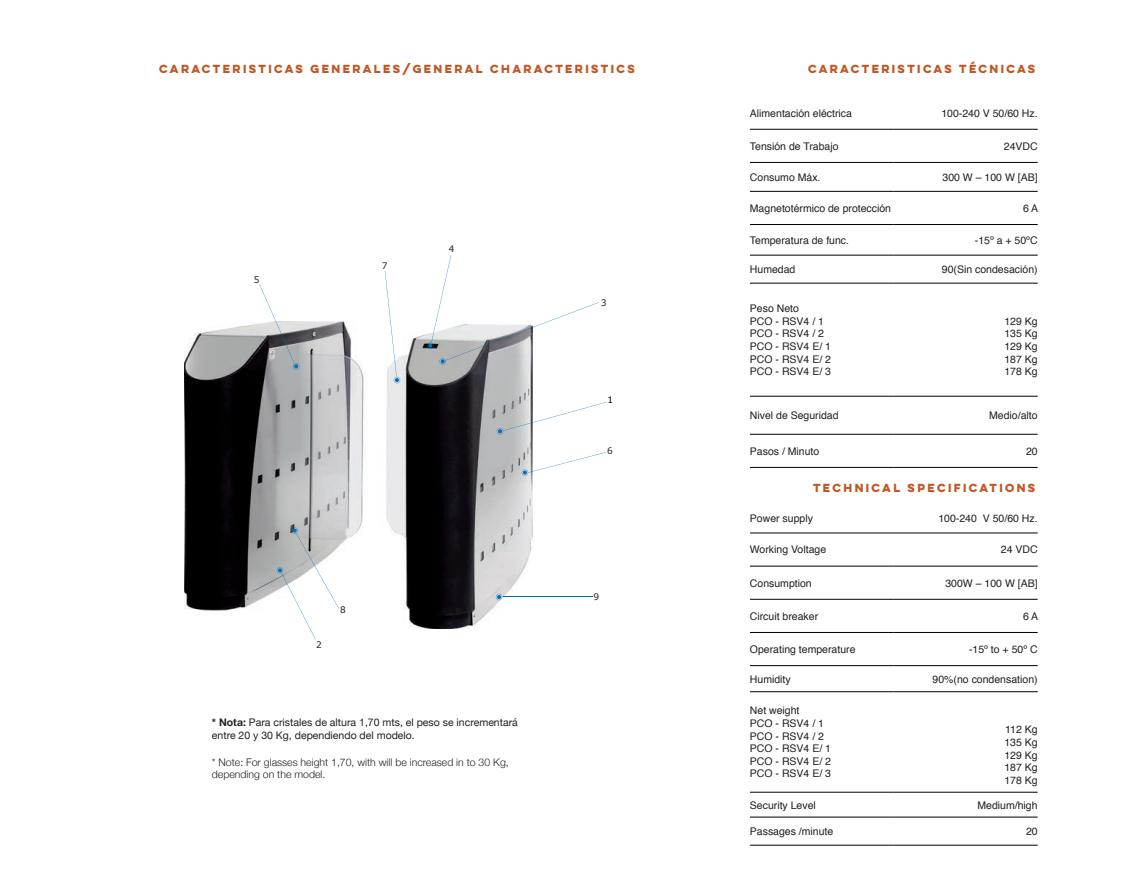
<style>
.page{position:relative;width:1127px;height:893px;background:#fff}
.page>*{position:absolute;margin:0;border:0;box-sizing:border-box;transform-origin:0 0}
.TextoGeneralCelda{font:10.5px "Helvetica";color:#231f20}
.TextoGeneralCeldaIZD{font:10.5px "Helvetica";color:#231f20}
.titulo2{font:700 10.5px "Lulo Clean One";color:#c25726}
.TextoGeneral{font:10.5px/12.6px "Helvetica Neue";color:#231f20}
.TextoGeneralENG{font:300 10.5px/12.6px "Helvetica Neue";color:#231f20}
.t1{font:9px "Verdana";color:#231f20}
.t2{font:9px "Verdana";color:#000}
.s1{font-weight:700}
</style>
<div class="page">
<hr style="left:894px;top:467px;width:143px;height:1px;background:#000">
<hr style="left:750px;top:396px;width:144px;height:1px;background:#000">
<hr style="left:750px;top:434px;width:144px;height:1px;background:#000">
<hr style="left:750px;top:467px;width:144px;height:1px;background:#000">
<hr style="left:750px;top:283px;width:144px;height:1px;background:#000">
<hr style="left:750px;top:255px;width:144px;height:1px;background:#000">
<hr style="left:750px;top:191px;width:144px;height:1px;background:#000">
<hr style="left:750px;top:224px;width:144px;height:1px;background:#000">
<hr style="left:750px;top:162px;width:144px;height:1px;background:#000">
<hr style="left:750px;top:129px;width:144px;height:1px;background:#000">
<hr style="left:894px;top:434px;width:143px;height:1px;background:#000">
<hr style="left:894px;top:396px;width:143px;height:1px;background:#000">
<hr style="left:894px;top:283px;width:143px;height:1px;background:#000">
<hr style="left:894px;top:255px;width:143px;height:1px;background:#000">
<hr style="left:894px;top:191px;width:143px;height:1px;background:#000">
<hr style="left:894px;top:224px;width:143px;height:1px;background:#000">
<hr style="left:894px;top:162px;width:143px;height:1px;background:#000">
<hr style="left:894px;top:129px;width:143px;height:1px;background:#000">
<hr style="left:894px;top:792px;width:143px;height:1px;background:#000">
<hr style="left:894px;top:817px;width:143px;height:1px;background:#000">
<hr style="left:894px;top:845px;width:143px;height:1px;background:#000">
<hr style="left:750px;top:792px;width:144px;height:1px;background:#000">
<hr style="left:750px;top:817px;width:144px;height:1px;background:#000">
<hr style="left:750px;top:845px;width:144px;height:1px;background:#000">
<hr style="left:894px;top:691px;width:143px;height:1px;background:#000">
<hr style="left:750px;top:691px;width:144px;height:1px;background:#000">
<hr style="left:894px;top:665px;width:143px;height:1px;background:#000">
<hr style="left:750px;top:665px;width:144px;height:1px;background:#000">
<hr style="left:894px;top:599px;width:143px;height:1px;background:#000">
<hr style="left:894px;top:632px;width:143px;height:1px;background:#000">
<hr style="left:894px;top:533px;width:143px;height:1px;background:#000">
<hr style="left:894px;top:566px;width:143px;height:1px;background:#000">
<hr style="left:750px;top:599px;width:144px;height:1px;background:#000">
<hr style="left:750px;top:632px;width:144px;height:1px;background:#000">
<hr style="left:750px;top:533px;width:144px;height:1px;background:#000">
<hr style="left:750px;top:566px;width:144px;height:1px;background:#000">
<img style="left:184px;top:321px;width:348px;height:308px">
<svg style="left:385px;top:271px;width:15px;height:112px"></svg>
<svg style="left:522px;top:452px;width:84px;height:24px"></svg>
<svg style="left:497px;top:402px;width:110px;height:32px"></svg>
<svg style="left:259px;top:284px;width:40px;height:85px"></svg>
<svg style="left:277px;top:527px;width:62px;height:112px"></svg>
<svg style="left:496px;top:594px;width:6px;height:6px"></svg>
<hr style="left:502px;top:597px;width:90px;height:1px;background:#0072bc">
<svg style="left:427px;top:255px;width:172px;height:110px"></svg>
<p class="titulo2" style="left:159px;top:60px;width:479px">CARACTERISTICAS GENERALES/GENERAL CHARACTERISTICS</p>
<p class="titulo2" style="left:808px;top:60px;width:231px">CARACTERISTICAS TÉCNICAS</p>
<p class="t1" style="left:254px;top:274px;width:7px">5</p>
<p class="t1" style="left:382px;top:260px;width:7px">7</p>
<p class="t1" style="left:449px;top:243px;width:7px">4</p>
<p class="t1" style="left:316px;top:639px;width:7px">2</p>
<p class="t1" style="left:340px;top:604px;width:7px">8</p>
<p class="TextoGeneral" style="left:212px;top:717px;width:307px"><span class="s1">* Nota:</span> Para cristales de altura 1,70 mts, el peso se incrementará entre 20 y 30 Kg, dependiendo del modelo.</p>
<p class="TextoGeneralENG" style="left:212px;top:755px;width:298px">* Note: For glasses height 1,70, with will be increased in to 30 Kg, depending on the model.</p>
<p class="t1" style="left:601px;top:297px;width:7px">3</p>
<p class="t2" style="left:608px;top:394px;width:7px">1</p>
<p class="t1" style="left:607px;top:445px;width:7px">6</p>
<p class="t1" style="left:594px;top:591px;width:7px">9</p>
<p class="TextoGeneralCelda" style="left:750px;top:105px;width:104px">Alimentación eléctrica</p>
<p class="TextoGeneralCeldaIZD" style="left:941px;top:105px;width:98px">100-240 V 50/60 Hz.</p>
<p class="TextoGeneralCelda" style="left:750px;top:138px;width:90px">Tensión de Trabajo</p>
<p class="TextoGeneralCeldaIZD" style="left:1004px;top:138px;width:35px">24VDC</p>
<p class="TextoGeneralCelda" style="left:750px;top:169px;width:72px">Consumo Máx.</p>
<p class="TextoGeneralCeldaIZD" style="left:942px;top:169px;width:97px">300 W – 100 W [AB]</p>
<p class="TextoGeneralCelda" style="left:750px;top:200px;width:143px">Magnetotérmico de protección</p>
<p class="TextoGeneralCeldaIZD" style="left:1023px;top:200px;width:17px">6 A</p>
<p class="TextoGeneralCelda" style="left:750px;top:232px;width:101px">Temperatura de func.</p>
<p class="TextoGeneralCeldaIZD" style="left:975px;top:232px;width:64px">-15º a + 50ºC</p>
<p class="TextoGeneralCelda" style="left:750px;top:261px;width:47px">Humedad</p>
<p class="TextoGeneralCeldaIZD" style="left:942px;top:261px;width:97px">90(Sin condesación)</p>
<p class="TextoGeneralCelda" style="left:750px;top:300px;width:51px">Peso Neto</p>
<p class="TextoGeneralCelda" style="left:750px;top:313px;width:76px">PCO - RSV4 / 1</p>
<p class="TextoGeneralCelda" style="left:750px;top:326px;width:76px">PCO - RSV4 / 2</p>
<p class="TextoGeneralCelda" style="left:750px;top:338px;width:83px">PCO - RSV4 E/ 1</p>
<p class="TextoGeneralCelda" style="left:750px;top:351px;width:83px">PCO - RSV4 E/ 2</p>
<p class="TextoGeneralCelda" style="left:750px;top:363px;width:83px">PCO - RSV4 E/ 3</p>
<p class="TextoGeneralCeldaIZD" style="left:1004px;top:313px;width:35px">129 Kg</p>
<p class="TextoGeneralCeldaIZD" style="left:1004px;top:326px;width:35px">135 Kg</p>
<p class="TextoGeneralCeldaIZD" style="left:1004px;top:338px;width:35px">129 Kg</p>
<p class="TextoGeneralCeldaIZD" style="left:1004px;top:351px;width:35px">187 Kg</p>
<p class="TextoGeneralCeldaIZD" style="left:1004px;top:363px;width:35px">178 Kg</p>
<p class="TextoGeneralCelda" style="left:750px;top:407px;width:90px">Nivel de Seguridad</p>
<p class="TextoGeneralCeldaIZD" style="left:989px;top:407px;width:50px">Medio/alto</p>
<p class="TextoGeneralCelda" style="left:750px;top:443px;width:71px">Pasos / Minuto</p>
<p class="TextoGeneralCeldaIZD" style="left:1026px;top:443px;width:13px">20</p>
<p class="titulo2" style="left:813px;top:480px;width:226px">TECHNICAL SPECIFICATIONS</p>
<p class="TextoGeneralCelda" style="left:750px;top:510px;width:65px">Power supply</p>
<p class="TextoGeneralCeldaIZD" style="left:938px;top:510px;width:101px">100-240 V 50/60 Hz.</p>
<p class="TextoGeneralCelda" style="left:750px;top:542px;width:78px">Working Voltage</p>
<p class="TextoGeneralCeldaIZD" style="left:1001px;top:542px;width:38px">24 VDC</p>
<p class="TextoGeneralCelda" style="left:750px;top:575px;width:63px">Consumption</p>
<p class="TextoGeneralCeldaIZD" style="left:945px;top:575px;width:94px">300W – 100 W [AB]</p>
<p class="TextoGeneralCelda" style="left:750px;top:608px;width:70px">Circuit breaker</p>
<p class="TextoGeneralCeldaIZD" style="left:1023px;top:608px;width:17px">6 A</p>
<p class="TextoGeneralCelda" style="left:750px;top:641px;width:107px">Operating temperature</p>
<p class="TextoGeneralCeldaIZD" style="left:969px;top:641px;width:70px">-15º to + 50º C</p>
<p class="TextoGeneralCelda" style="left:750px;top:671px;width:42px">Humidity</p>
<p class="TextoGeneralCeldaIZD" style="left:932px;top:671px;width:107px">90%(no condensation)</p>
<p class="TextoGeneralCelda" style="left:750px;top:703px;width:51px">Net weight</p>
<p class="TextoGeneralCelda" style="left:750px;top:715px;width:76px">PCO - RSV4 / 1</p>
<p class="TextoGeneralCelda" style="left:750px;top:728px;width:76px">PCO - RSV4 / 2</p>
<p class="TextoGeneralCelda" style="left:750px;top:740px;width:83px">PCO - RSV4 E/ 1</p>
<p class="TextoGeneralCelda" style="left:750px;top:753px;width:83px">PCO - RSV4 E/ 2</p>
<p class="TextoGeneralCelda" style="left:750px;top:766px;width:83px">PCO - RSV4 E/ 3</p>
<p class="TextoGeneralCeldaIZD" style="left:1005px;top:721px;width:34px">112 Kg</p>
<p class="TextoGeneralCeldaIZD" style="left:1004px;top:734px;width:35px">135 Kg</p>
<p class="TextoGeneralCeldaIZD" style="left:1004px;top:747px;width:35px">129 Kg</p>
<p class="TextoGeneralCeldaIZD" style="left:1004px;top:759px;width:35px">187 Kg</p>
<p class="TextoGeneralCeldaIZD" style="left:1004px;top:772px;width:35px">178 Kg</p>
<p class="TextoGeneralCelda" style="left:750px;top:797px;width:67px">Security Level</p>
<p class="TextoGeneralCeldaIZD" style="left:977px;top:797px;width:62px">Medium/high</p>
<p class="TextoGeneralCelda" style="left:750px;top:823px;width:85px">Passages /minute</p>
<p class="TextoGeneralCeldaIZD" style="left:1026px;top:823px;width:13px">20</p>
</div>
